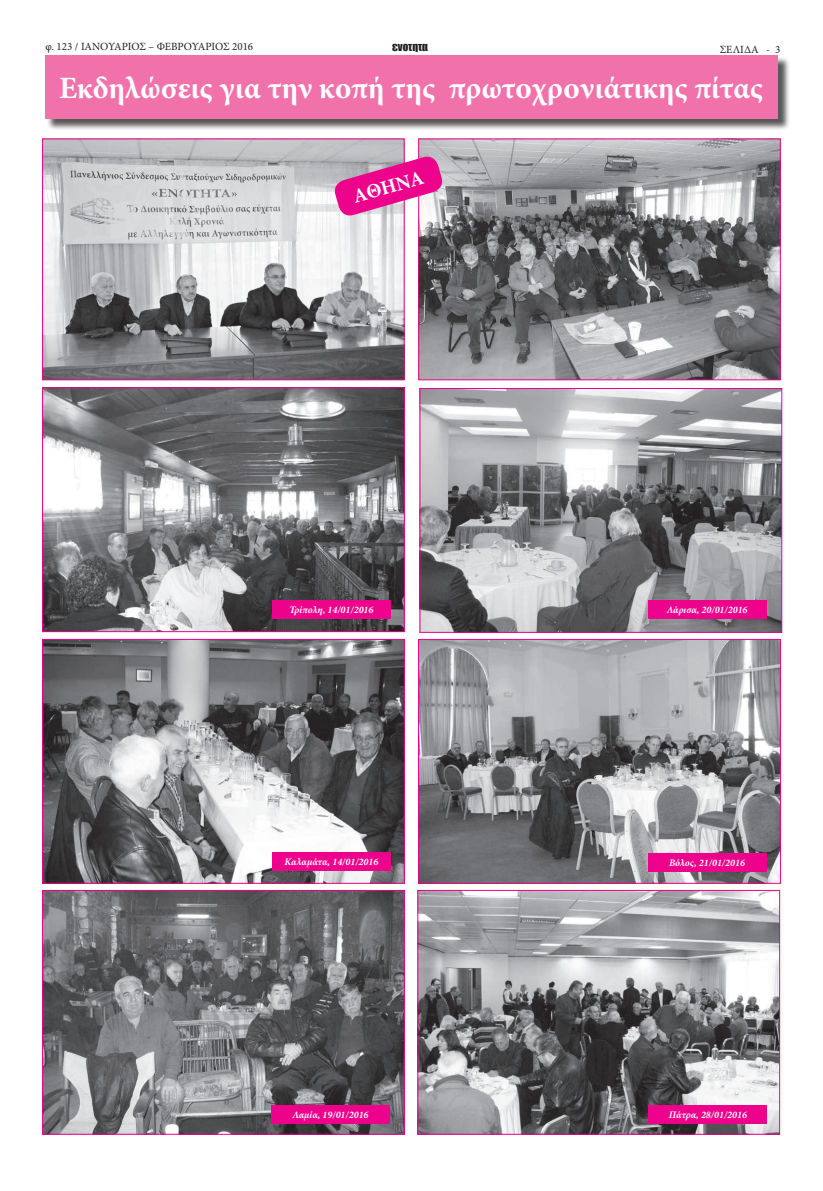
<style>
.page{position:relative;width:823px;height:1191px;background:#fff}
.page>*{position:absolute;margin:0;border:0;box-sizing:border-box;transform-origin:0 0}
.t1{font:700 31px "Minion Pro";color:#fff}
.t2{font:700 20px "Minion Pro";color:#fff}
.t3{font:11px "Minion Pro";color:#231f20}
.t4{font:11px "Impact";color:#231f20}
.t5{font:italic 700 10px "Minion Pro";color:#fff}
</style>
<div class="page">
<img style="left:419px;top:892px;width:358px;height:240px">
<div style="left:417px;top:890px;width:362px;height:244px;border:1px solid #ed028c"></div>
<div style="left:46px;top:56px;width:743px;height:75px;background:#231f20;opacity:.75"></div>
<div style="left:45px;top:55px;width:732px;height:64px;background:#f171ab"></div>
<img style="left:44px;top:141px;width:358px;height:237px">
<div style="left:42px;top:139px;width:362px;height:241px;border:1px solid #ed028c"></div>
<img style="left:420px;top:141px;width:358px;height:237px">
<svg style="left:332px;top:154px;width:112px;height:64px"></svg>
<img style="left:44px;top:390px;width:358px;height:240px">
<div style="left:42px;top:388px;width:362px;height:244px;border:1px solid #ed028c"></div>
<div style="left:272px;top:600px;width:118px;height:18px;background:#ed028c"></div>
<img style="left:44px;top:641px;width:358px;height:240px">
<div style="left:42px;top:639px;width:362px;height:244px;border:1px solid #ed028c"></div>
<div style="left:272px;top:852px;width:118px;height:18px;background:#ed028c"></div>
<img style="left:44px;top:892px;width:358px;height:240px">
<div style="left:42px;top:890px;width:362px;height:244px;border:1px solid #ed028c"></div>
<div style="left:271px;top:1105px;width:118px;height:18px;background:#ed028c"></div>
<img style="left:421px;top:390px;width:358px;height:240px">
<div style="left:419px;top:388px;width:362px;height:244px;border:1px solid #ed028c"></div>
<div style="left:647px;top:600px;width:118px;height:18px;background:#ed028c"></div>
<img style="left:420px;top:641px;width:358px;height:240px">
<div style="left:418px;top:639px;width:362px;height:244px;border:1px solid #ed028c"></div>
<div style="left:647px;top:853px;width:118px;height:18px;background:#ed028c"></div>
<div style="left:648px;top:1105px;width:118px;height:18px;background:#ed028c"></div>
<p class="t3" style="left:45px;top:39px;width:209px">φ. 123 / ΙΑΝΟΥΑΡΙΟΣ – ΦΕΒΡΟΥΑΡΙΟΣ 2016</p>
<p class="t4" style="left:392px;top:39px;width:37px">ενοτητα</p>
<p class="t3" style="left:719px;top:42px;width:62px">ΣΕΛΙΔΑ - 3</p>
<h1 class="t1" style="left:59px;top:66px;width:704px">Εκδηλώσεις για την κοπή της πρωτοχρονιάτικης πίτας</h1>
<h2 class="t2" style="left:349px;top:183px;width:74px;rotate:-16deg">ΑΘΗΝΑ</h2>
<p class="t5" style="left:289px;top:602px;width:86px">Τρίπολη, 14/01/2016</p>
<p class="t5" style="left:666px;top:602px;width:82px">Λάρισα, 20/01/2016</p>
<p class="t5" style="left:284px;top:854px;width:95px">Καλαμάτα, 14/01/2016</p>
<p class="t5" style="left:668px;top:855px;width:77px">Βόλος, 21/01/2016</p>
<p class="t5" style="left:292px;top:1107px;width:78px">Λαμία, 19/01/2016</p>
<p class="t5" style="left:668px;top:1107px;width:80px">Πάτρα, 28/01/2016</p>
</div>
